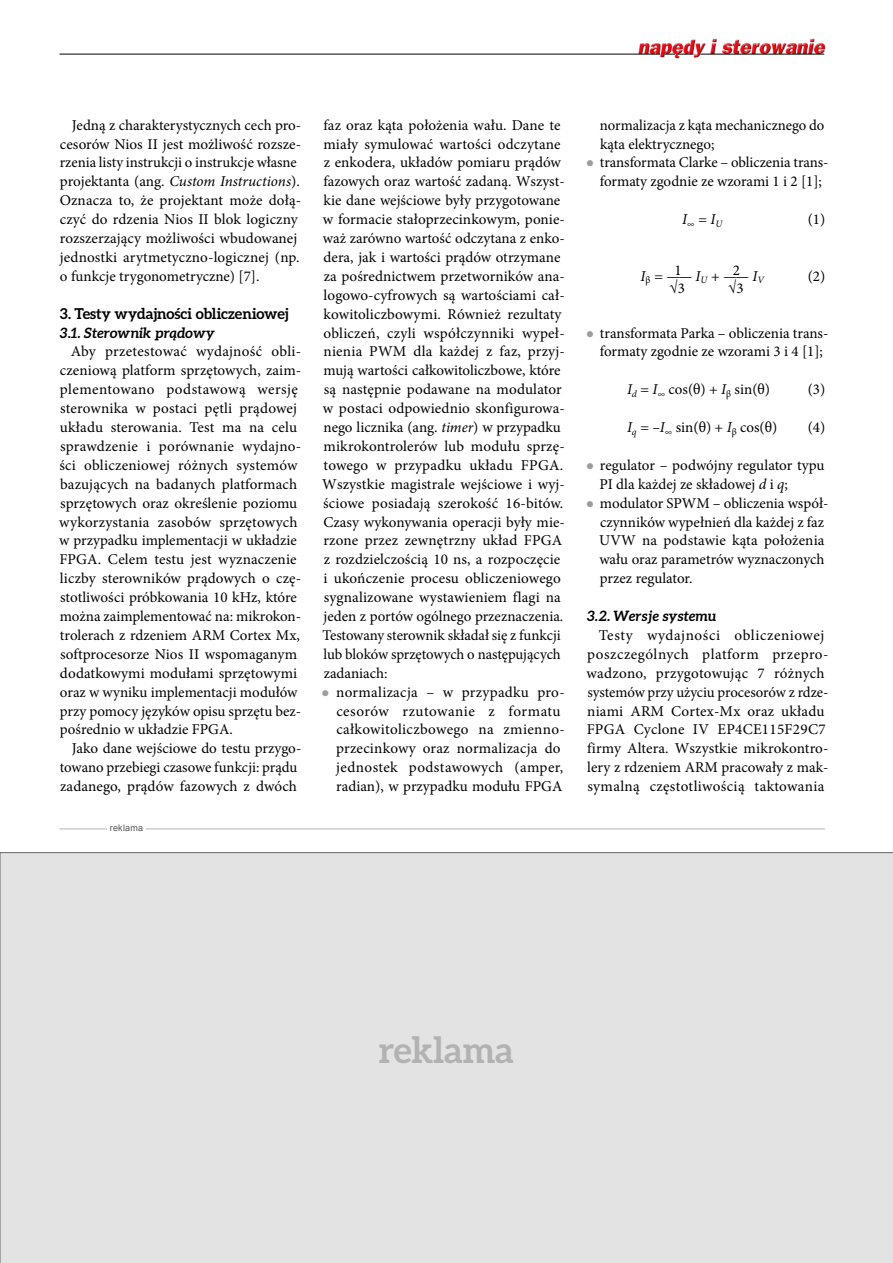
<style>
.page{position:relative;width:893px;height:1263px;background:#fff}
.page>*{position:absolute;margin:0;border:0;box-sizing:border-box;transform-origin:0 0}
.t1{font:700 36px "Aleo";letter-spacing:-.005em;color:#b3b2b2}
.t2{font:15px/18.9px "Minion Pro";letter-spacing:.005em;color:#000}
.t3{font:700 15px "Aleo";color:#000}
.t4{font:italic 15px "Minion Pro";color:#000}
.t5{font:italic 700 14.25px "Aleo";letter-spacing:-.005em;color:#000}
.t6{font:9px "Arial";letter-spacing:.02em;color:#575756}
.s1{font-style:italic}
</style>
<div class="page">
<img style="left:636px;top:38px;width:190px;height:21px">
<hr style="left:60px;top:54px;width:600px;height:1px;background:#000">
<svg style="left:665px;top:54px;width:28px;height:1px"></svg>
<hr style="left:700px;top:54px;width:124px;height:1px;background:#000">
<hr style="left:60px;top:828px;width:765px;height:1px;background:#b3b2b2">
<div style="left:107px;top:824px;width:39px;height:10px;background:#fff"></div>
<div style="left:0;top:852px;width:893px;height:411px;background:#e3e3e3"></div>
<p class="t2" style="left:60px;top:115px;width:243px;text-indent:12px">Jedną z charakterystycznych cech pro&shy;cesorów Nios II jest możliwość rozsze&shy;rzenia listy instrukcji o instrukcje własne projektanta (ang. <span class="s1">Custom Instructions</span>).<br>Oznacza to, że projektant może dołą&shy;czyć do rdzenia Nios II blok logiczny rozszerzający możliwości wbudowanej jednostki arytmetyczno-logicznej (np. o funkcje trygonometryczne) [7].</p>
<p class="t3" style="left:60px;top:305px;width:230px">3. Testy wydajności obliczeniowej</p>
<p class="t5" style="left:60px;top:324px;width:157px">3.1. Sterownik prądowy</p>
<p class="t2" style="left:59px;top:342px;width:244px;text-indent:12px">Aby przetestować wydajność obli&shy;czeniową platform sprzętowych, zaim&shy;plementowano podstawową wersję sterownika w postaci pętli prądowej układu sterowania. Test ma na celu sprawdzenie i porównanie wydajno&shy;ści obliczeniowej różnych systemów bazujących na badanych platformach sprzętowych oraz określenie poziomu wykorzystania zasobów sprzętowych w przypadku implementacji w układzie FPGA. Celem testu jest wyznaczenie liczby sterowników prądowych o czę&shy;stotliwości próbkowania 10 kHz, które można zaimplementować na: mikrokon&shy;trolerach z rdzeniem ARM Cortex Mx, softprocesorze Nios II wspomaganym dodatkowymi modułami sprzętowymi oraz w wyniku implementacji modułów przy pomocy języków opisu sprzętu bez&shy;pośrednio w układzie FPGA.</p>
<p class="t2" style="left:60px;top:739px;width:243px;text-indent:12px">Jako dane wejściowe do testu przygo&shy;towano przebiegi czasowe funkcji: prądu zadanego, prądów fazowych z dwóch</p>
<p class="t6" style="left:110px;top:822px;width:35px">reklama</p>
<p class="t2" style="left:322px;top:115px;width:244px">faz oraz kąta położenia wału. Dane te miały symulować wartości odczytane z enkodera, układów pomiaru prądów fazowych oraz wartość zadaną. Wszyst&shy;kie dane wejściowe były przygotowane w formacie stałoprzecinkowym, ponie&shy;waż zarówno wartość odczytana z enko&shy;dera, jak i wartości prądów otrzymane za pośrednictwem przetworników ana&shy;logowo-cyfrowych są wartościami cał&shy;kowitoliczbowymi. Również rezultaty obliczeń, czyli współczynniki wypeł&shy;nienia PWM dla każdej z faz, przyj&shy;mują wartości całkowitoliczbowe, które są następnie podawane na modulator w postaci odpowiednio skonfigurowa&shy;nego licznika (ang. <span class="s1">timer</span>) w przypadku mikrokontrolerów lub modułu sprzę&shy;towego w przypadku układu FPGA.<br>Wszystkie magistrale wejściowe i wyj&shy;ściowe posiadają szerokość 16-bitów.<br>Czasy wykonywania operacji były mie&shy;rzone przez zewnętrzny układ FPGA z rozdzielczością 10 ns, a rozpoczęcie i ukończenie procesu obliczeniowego sygnalizowane wystawieniem flagi na jeden z portów ogólnego przeznaczenia.<br>Testowany sterownik składał się z funkcji lub bloków sprzętowych o następujących zadaniach:</p>
<p class="t2" style="left:336px;top:682px;width:230px">normalizacja – w przypadku pro&shy;cesorów rzutowanie z formatu całkowitoliczbowego na zmienno&shy;przecinkowy oraz normalizacja do jednostek podstawowych (amper, radian), w przypadku modułu FPGA</p>
<p class="t2" style="left:600px;top:115px;width:230px">normalizacja z kąta mechanicznego do kąta elektrycznego;<br>transformata Clarke – obliczenia trans&shy;formaty zgodnie ze wzorami 1 i 2 [1];</p>
<p class="t4" style="left:682px;top:209px;width:42px">I<sub>∞</sub> = I<sub>U</sub></p>
<p class="t2" style="left:808px;top:210px;width:19px">(1)</p>
<p class="t2" style="left:675px;top:261px;width:9px">1</p>
<p class="t2" style="left:733px;top:261px;width:9px">2</p>
<p class="t2" style="left:669px;top:279px;width:17px">√3</p>
<p class="t2" style="left:728px;top:279px;width:17px">√3</p>
<p class="t4" style="left:641px;top:266px;width:125px">I<sub>β</sub> = —— I<sub>U</sub> + —— I<sub>V</sub></p>
<p class="t2" style="left:808px;top:267px;width:19px">(2)</p>
<p class="t2" style="left:600px;top:323px;width:230px">transformata Parka – obliczenia trans&shy;formaty zgodnie ze wzorami 3 i 4 [1];</p>
<p class="t2" style="left:627px;top:380px;width:144px"><span class="s1">I</span><sub>d</sub> <span class="s1">= I</span><sub>∞</sub> cos(θ) + <span class="s1">I</span><sub>β</sub> sin(θ)</p>
<p class="t2" style="left:808px;top:380px;width:19px">(3)</p>
<p class="t2" style="left:627px;top:418px;width:152px"><span class="s1">I</span><sub>q</sub> <span class="s1">= –I</span><sub>∞</sub> sin(θ) + <span class="s1">I</span><sub>β</sub> cos(θ)</p>
<p class="t2" style="left:808px;top:418px;width:19px">(4)</p>
<p class="t2" style="left:599px;top:456px;width:231px">regulator – podwójny regulator typu<br>PI dla każdej ze składowej <span class="s1">d</span> i <span class="s1">q</span>; modulator SPWM – obliczenia współ&shy;czynników wypełnień dla każdej z faz<br>UVW na podstawie kąta położenia wału oraz parametrów wyznaczonych przez regulator.</p>
<p class="t5" style="left:587px;top:608px;width:131px">3.2. Wersje systemu</p>
<p class="t2" style="left:587px;top:626px;width:244px;text-align:center">Testy wydajności obliczeniowej poszczególnych platform przepro&shy;wadzono, przygotowując 7 różnych systemów przy użyciu procesorów z rdze&shy;niami ARM Cortex-Mx oraz układu FPGA Cyclone IV EP4CE115F29C7 firmy Altera. Wszystkie mikrokontro&shy;lery z rdzeniem ARM pracowały z mak&shy;symalną częstotliwością taktowania</p>
<h1 class="t1" style="left:379px;top:1029px;width:136px">reklama</h1>
</div>
